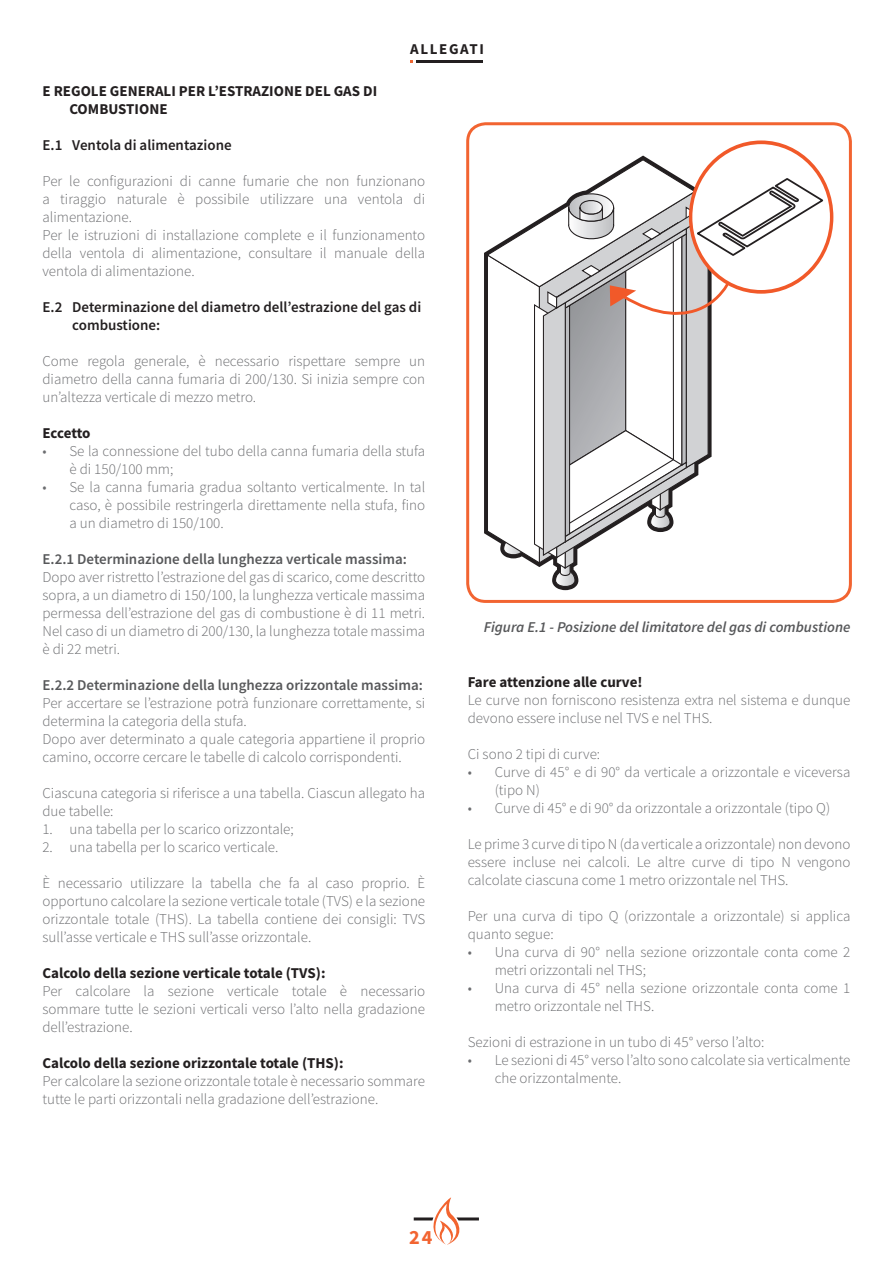
<style>
.page{position:relative;width:893px;height:1263px;background:#fff}
.page>*{position:absolute;margin:0;border:0;box-sizing:border-box;transform-origin:0 0}
.t1{font:700 20.25px "Source Sans Pro";color:#f26431}
.t2{font:300 15px/18px "Source Sans Pro";color:#6c6d70}
.t3{font:700 15px/18px "Source Sans Pro";color:#231f20}
.t4{font:600 15px "Source Sans Pro";color:#57585a}
.t5{font:600 15px/18px "Source Sans Pro";color:#231f20}
.t6{font:italic 600 15px "Source Sans Pro";color:#57585a}
.t7{font:700 15px "Source Sans Pro";letter-spacing:.11em;color:#231f20}
.t8{font:700 15px "Source Sans Pro";letter-spacing:-.02em;color:#231f20}
</style>
<div class="page">
<hr style="left:416px;top:60px;width:67px;height:3px;background:#231f20">
<svg style="left:414px;top:1197px;width:65px;height:48px"></svg>
<svg style="left:485px;top:140px;width:341px;height:449px"></svg>
<div style="left:466px;top:122px;width:386px;height:481px;border:3px solid #f26431;border-radius:18px"></div>
<p class="t7" style="left:410px;top:39px;width:75px">ALLEGATI</p>
<p class="t3" style="left:69px;top:82px;width:309px;text-indent:-27px">E REGOLE GENERALI PER L’ESTRAZIONE DEL GAS DI<br>COMBUSTIONE</p>
<p class="t5" style="left:42px;top:136px;width:191px">E.1 Ventola di alimentazione</p>
<p class="t2" style="left:42px;top:172px;width:384px">Per le configurazioni di canne fumarie che non funzionano a tiraggio naturale è possibile utilizzare una ventola di alimentazione.<br>Per le istruzioni di installazione complete e il funzionamento della ventola di alimentazione, consultare il manuale della ventola di alimentazione.</p>
<p class="t5" style="left:72px;top:298px;width:351px;text-indent:-30px">E.2 Determinazione del diametro dell’estrazione del gas di combustione:</p>
<p class="t2" style="left:42px;top:352px;width:384px;text-align:justify">Come regola generale, è necessario rispettare sempre un diametro della canna fumaria di 200/130. Si inizia sempre con un’altezza verticale di mezzo metro.</p>
<p class="t8" style="left:42px;top:423px;width:50px">Eccetto</p>
<p class="t2" style="left:69px;top:442px;width:357px;text-indent:-27px">• Se la connessione del tubo della canna fumaria della stufa è di 150/100 mm;</p>
<p class="t2" style="left:69px;top:478px;width:357px;text-align:justify;text-indent:-27px">• Se la canna fumaria gradua soltanto verticalmente. In tal caso, è possibile restringerla direttamente nella stufa, fino a un diametro di 150/100.</p>
<p class="t4" style="left:42px;top:549px;width:366px">E.2.1 Determinazione della lunghezza verticale massima:</p>
<p class="t2" style="left:42px;top:568px;width:384px;text-align:justify">Dopo aver ristretto l’estrazione del gas di scarico, come descritto sopra, a un diametro di 150/100, la lunghezza verticale massima permessa dell’estrazione del gas di combustione è di 11 metri.<br>Nel caso di un diametro di 200/130, la lunghezza totale massima è di 22 metri.</p>
<p class="t4" style="left:42px;top:675px;width:382px">E.2.2 Determinazione della lunghezza orizzontale massima:</p>
<p class="t2" style="left:42px;top:694px;width:384px">Per accertare se l’estrazione potrà funzionare correttamente, si determina la categoria della stufa.<br>Dopo aver determinato a quale categoria appartiene il proprio camino, occorre cercare le tabelle di calcolo corrispondenti.</p>
<p class="t2" style="left:42px;top:784px;width:384px">Ciascuna categoria si riferisce a una tabella. Ciascun allegato ha due tabelle:</p>
<p class="t2" style="left:42px;top:820px;width:253px">1. una tabella per lo scarico orizzontale;</p>
<p class="t2" style="left:42px;top:838px;width:237px">2. una tabella per lo scarico verticale.</p>
<p class="t2" style="left:42px;top:874px;width:384px;text-align:justify">È necessario utilizzare la tabella che fa al caso proprio. È opportuno calcolare la sezione verticale totale (TVS) e la sezione orizzontale totale (THS). La tabella contiene dei consigli: TVS sull’asse verticale e THS sull’asse orizzontale.</p>
<p class="t3" style="left:42px;top:964px;width:285px">Calcolo della sezione verticale totale (TVS):</p>
<p class="t2" style="left:42px;top:982px;width:384px;text-align:justify">Per calcolare la sezione verticale totale è necessario sommare tutte le sezioni verticali verso l’alto nella gradazione dell’estrazione.</p>
<p class="t3" style="left:42px;top:1054px;width:303px">Calcolo della sezione orizzontale totale (THS):</p>
<p class="t2" style="left:42px;top:1072px;width:384px">Per calcolare la sezione orizzontale totale è necessario sommare tutte le parti orizzontali nella gradazione dell’estrazione.</p>
<p class="t6" style="left:484px;top:617px;width:368px">Figura E.1 - Posizione del limitatore del gas di combustione</p>
<p class="t3" style="left:468px;top:673px;width:176px">Fare attenzione alle curve!</p>
<p class="t2" style="left:468px;top:691px;width:384px">Le curve non forniscono resistenza extra nel sistema e dunque devono essere incluse nel TVS e nel THS.</p>
<p class="t2" style="left:468px;top:745px;width:134px">Ci sono 2 tipi di curve:</p>
<p class="t2" style="left:495px;top:763px;width:357px;text-indent:-27px">• Curve di 45° e di 90° da verticale a orizzontale e viceversa (tipo N)</p>
<p class="t2" style="left:468px;top:799px;width:364px">• Curve di 45° e di 90° da orizzontale a orizzontale (tipo Q)</p>
<p class="t2" style="left:468px;top:835px;width:384px;text-align:justify">Le prime 3 curve di tipo N (da verticale a orizzontale) non devono essere incluse nei calcoli. Le altre curve di tipo N vengono calcolate ciascuna come 1 metro orizzontale nel THS.</p>
<p class="t2" style="left:468px;top:907px;width:384px">Per una curva di tipo Q (orizzontale a orizzontale) si applica quanto segue:</p>
<p class="t2" style="left:495px;top:943px;width:357px;text-indent:-27px">• Una curva di 90° nella sezione orizzontale conta come 2 metri orizzontali nel THS;</p>
<p class="t2" style="left:495px;top:979px;width:357px;text-indent:-27px">• Una curva di 45° nella sezione orizzontale conta come 1 metro orizzontale nel THS.</p>
<p class="t2" style="left:468px;top:1033px;width:298px">Sezioni di estrazione in un tubo di 45° verso l’alto:</p>
<p class="t2" style="left:495px;top:1051px;width:357px;text-indent:-27px">• Le sezioni di 45° verso l’alto sono calcolate sia verticalmente che orizzontalmente.</p>
<h1 class="t1" style="left:409px;top:1223px;width:25px">24</h1>
</div>
